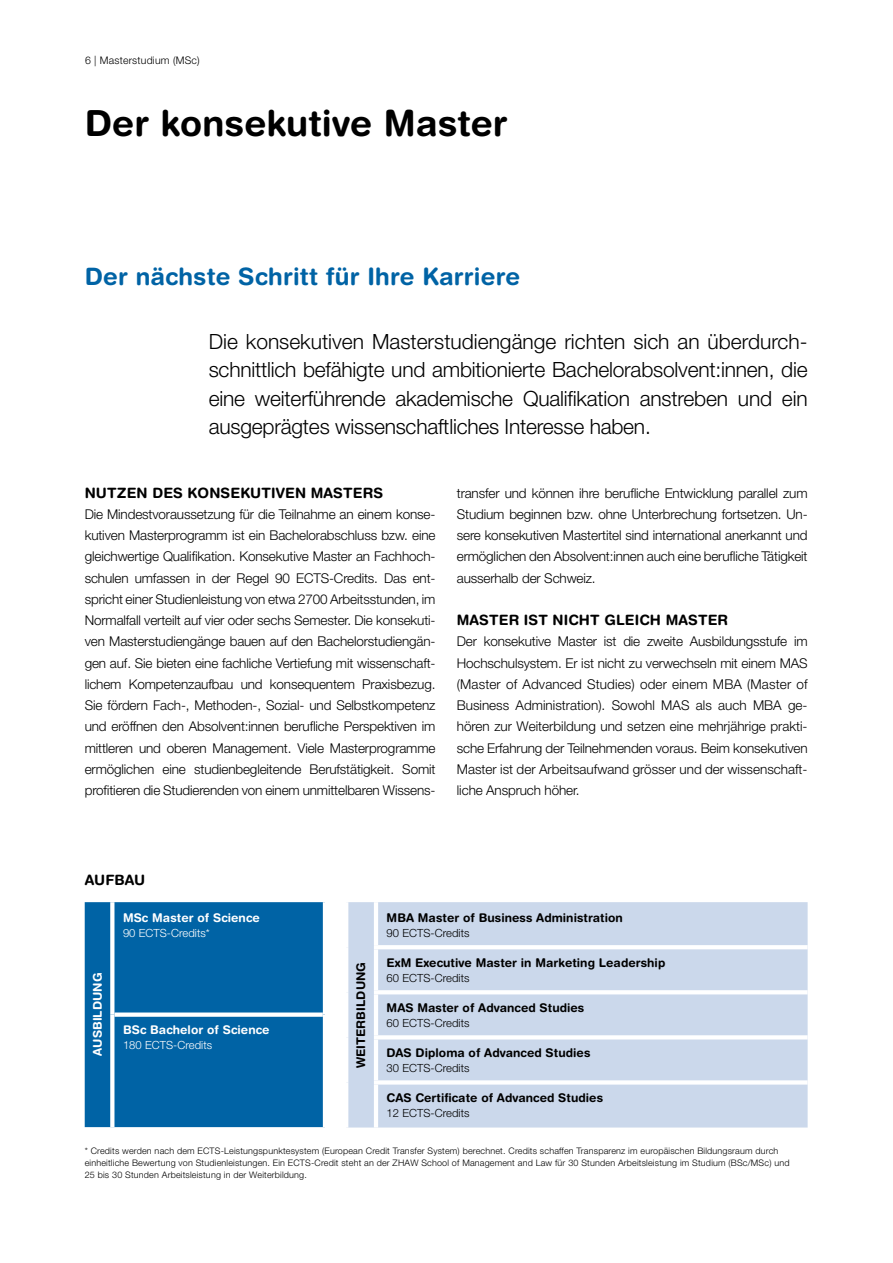
<style>
.page{position:relative;width:893px;height:1263px;background:#fff}
.page>*{position:absolute;margin:0;border:0;box-sizing:border-box;transform-origin:0 0}
.t1{font:700 36px "Helvetica Rounded LT Std";letter-spacing:.005em;color:#000}
.t2{font:700 24px "Helvetica Rounded LT Std";letter-spacing:.01em;color:#0063a5}
.t3{font:300 21px/28.5px "Helvetica Neue LT Pro";letter-spacing:-.01em;color:#000;text-align:justify}
.t4{font:700 14.25px "Helvetica Rounded LT Std";letter-spacing:.01em;color:#000}
.t5{font:300 13.5px/21.3px "Helvetica Neue LT Pro";letter-spacing:-.01em;color:#000;text-align:justify}
.t6{font:700 12px "Helvetica Rounded LT Std";letter-spacing:.005em;color:#000}
.t7{font:700 12px "Helvetica Rounded LT Std";letter-spacing:.005em;color:#fff}
.t8{font:300 11.25px "Helvetica Neue LT Pro";letter-spacing:.005em;color:#000}
.t9{font:300 11.25px "Helvetica Neue LT Pro";letter-spacing:.005em;color:#fff}
.t10{font:300 10.5px "Helvetica Neue LT Pro";letter-spacing:.02em;color:#000}
.t11{font:300 9px/12px "Helvetica Neue LT Pro";letter-spacing:.02em;color:#000}
</style>
<div class="page">
<div style="left:85px;top:902px;width:238px;height:225px;background:#0063a5"></div>
<svg style="left:110px;top:902px;width:4px;height:113px"></svg>
<svg style="left:110px;top:1015px;width:4px;height:112px"></svg>
<div style="left:114px;top:1012px;width:209px;height:5px;background:#fff"></div>
<div style="left:348px;top:902px;width:460px;height:225px;background:#cbd8eb"></div>
<hr style="left:374px;top:902px;width:4px;height:43px;background:#fff">
<hr style="left:374px;top:945px;width:434px;height:4px;background:#fff">
<hr style="left:374px;top:949px;width:4px;height:41px;background:#fff">
<hr style="left:374px;top:990px;width:434px;height:4px;background:#fff">
<hr style="left:374px;top:994px;width:4px;height:41px;background:#fff">
<svg style="left:374px;top:1035px;width:434px;height:4px"></svg>
<hr style="left:374px;top:1039px;width:4px;height:41px;background:#fff">
<svg style="left:374px;top:1080px;width:434px;height:4px"></svg>
<hr style="left:374px;top:1084px;width:4px;height:43px;background:#fff">
<p class="t10" style="left:85px;top:54px;width:116px">6 | Masterstudium (MSc)</p>
<h1 class="t1" style="left:85px;top:101px;width:424px">Der konsekutive Master</h1>
<h2 class="t2" style="left:85px;top:262px;width:437px">Der nächste Schritt für Ihre Karriere</h2>
<p class="t3" style="left:209px;top:327px;width:600px">Die konsekutiven Masterstudiengänge richten sich an überdurch&shy;schnittlich befähigte und ambitionierte Bachelorabsolvent:innen, die eine weiterführende akademische Qualifikation anstreben und ein ausgeprägtes wissenschaftliches Interesse haben.</p>
<p class="t4" style="left:85px;top:484px;width:300px">NUTZEN DES KONSEKUTIVEN MASTERS</p>
<p class="t5" style="left:85px;top:503px;width:352px">Die Mindestvoraussetzung für die Teilnahme an einem konse&shy;kutiven Masterprogramm ist ein Bachelorabschluss bzw. eine gleichwertige Qualifikation. Konsekutive Master an Fachhoch&shy;schulen umfassen in der Regel 90 ECTS-Credits. Das ent&shy;spricht einer Studienleistung von etwa 2700 Arbeitsstunden, im Normalfall verteilt auf vier oder sechs Semester. Die konsekuti&shy;ven Masterstudiengänge bauen auf den Bachelorstudiengän&shy;gen auf. Sie bieten eine fachliche Vertiefung mit wissenschaft&shy;lichem Kompetenzaufbau und konsequentem Praxisbezug.<br>Sie fördern Fach-, Methoden-, Sozial- und Selbstkompetenz und eröffnen den Absolvent:innen berufliche Perspektiven im mittleren und oberen Management. Viele Masterprogramme ermöglichen eine studienbegleitende Berufstätigkeit. Somit profitieren die Studierenden von einem unmittelbaren Wissens-</p>
<p class="t5" style="left:457px;top:482px;width:352px">transfer und können ihre berufliche Entwicklung parallel zum Studium beginnen bzw. ohne Unterbrechung fortsetzen. Un&shy;sere konsekutiven Mastertitel sind international anerkannt und ermöglichen den Absolvent:innen auch eine berufliche Tätigkeit ausserhalb der Schweiz.</p>
<p class="t4" style="left:457px;top:611px;width:273px">MASTER IST NICHT GLEICH MASTER</p>
<p class="t5" style="left:457px;top:631px;width:352px">Der konsekutive Master ist die zweite Ausbildungsstufe im Hochschulsystem. Er ist nicht zu verwechseln mit einem MAS (Master of Advanced Studies) oder einem MBA (Master of Business Administration). Sowohl MAS als auch MBA ge&shy;hören zur Weiterbildung und setzen eine mehrjährige prakti&shy;sche Erfahrung der Teilnehmenden voraus. Beim konsekutiven Master ist der Arbeitsaufwand grösser und der wissenschaft&shy;liche Anspruch höher.</p>
<p class="t4" style="left:85px;top:871px;width:62px">AUFBAU</p>
<p class="t7" style="left:90px;top:1056px;width:85px;rotate:-90deg">AUSBILDUNG</p>
<p class="t7" style="left:123px;top:910px;width:138px">MSc Master of Science</p>
<p class="t9" style="left:123px;top:926px;width:88px">90 ECTS-Credits*</p>
<p class="t7" style="left:123px;top:1022px;width:148px">BSc Bachelor of Science</p>
<p class="t9" style="left:123px;top:1038px;width:91px">180 ECTS-Credits</p>
<p class="t6" style="left:354px;top:1068px;width:108px;rotate:-90deg">WEITERBILDUNG</p>
<p class="t6" style="left:387px;top:910px;width:238px">MBA Master of Business Administration</p>
<p class="t8" style="left:387px;top:926px;width:84px">90 ECTS-Credits</p>
<p class="t6" style="left:387px;top:955px;width:280px">ExM Executive Master in Marketing Leadership</p>
<p class="t8" style="left:387px;top:971px;width:84px">60 ECTS-Credits</p>
<p class="t6" style="left:387px;top:1000px;width:199px">MAS Master of Advanced Studies</p>
<p class="t8" style="left:387px;top:1016px;width:84px">60 ECTS-Credits</p>
<p class="t6" style="left:387px;top:1045px;width:205px">DAS Diploma of Advanced Studies</p>
<p class="t8" style="left:387px;top:1061px;width:84px">30 ECTS-Credits</p>
<p class="t6" style="left:387px;top:1090px;width:218px">CAS Certificate of Advanced Studies</p>
<p class="t8" style="left:387px;top:1106px;width:84px">12 ECTS-Credits</p>
<p class="t11" style="left:85px;top:1144px;width:706px">* Credits werden nach dem ECTS-Leistungspunktesystem (European Credit Transfer System) berechnet. Credits schaffen Transparenz im europäischen Bildungsraum durch einheitliche Bewertung von Studienleistungen. Ein ECTS-Credit steht an der ZHAW School of Management and Law für 30 Stunden Arbeitsleistung im Studium (BSc/MSc) und<br>25 bis 30 Stunden Arbeitsleistung in der Weiterbildung.</p>
</div>
